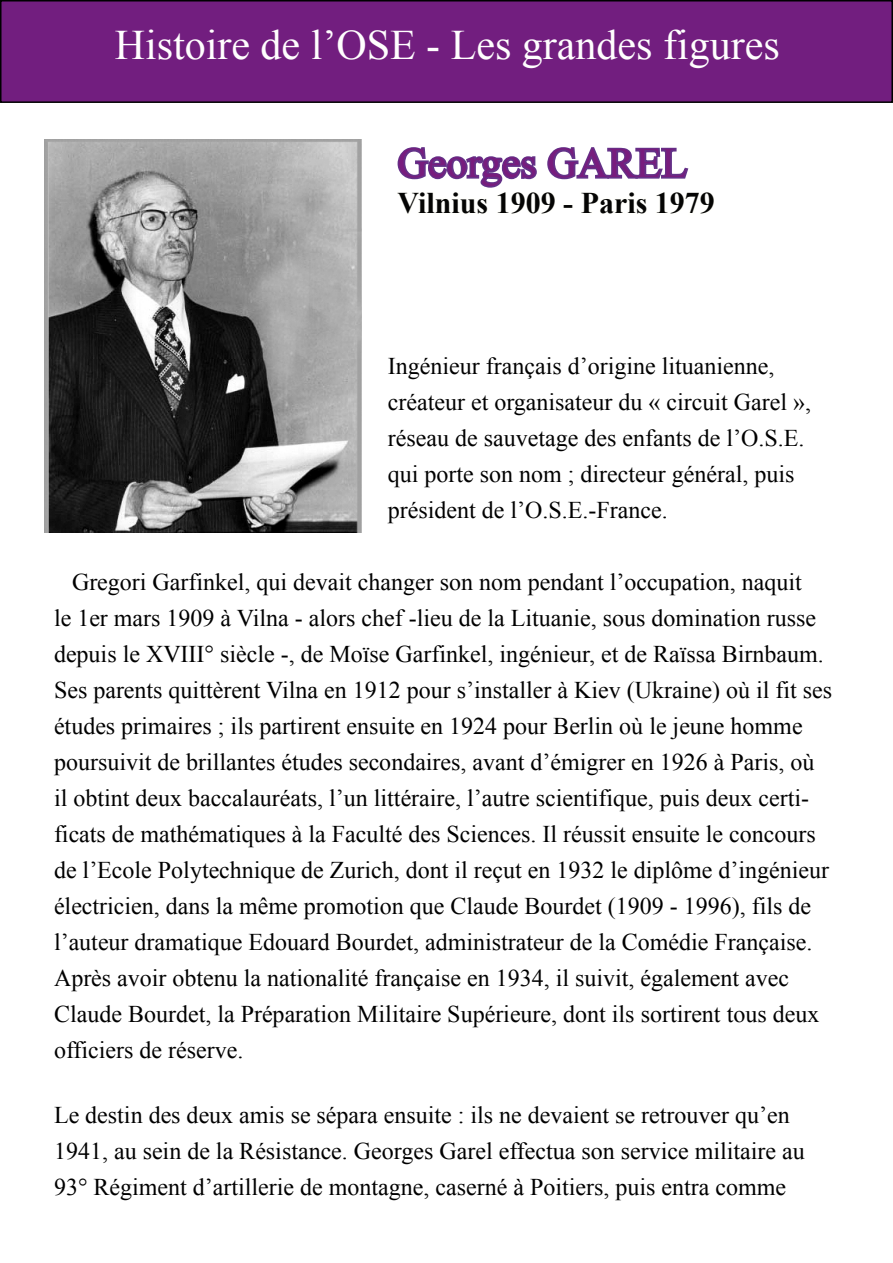
<style>
.page{position:relative;width:893px;height:1263px;background:#fff}
.page>*{position:absolute;margin:0;border:0;box-sizing:border-box;transform-origin:0 0}
.t1{font:42px "Times New Roman";color:#fffefe}
.t2{font:42px "Times New Roman";color:#781c7d}
.t3{font:700 30px "Times New Roman";color:#050504}
.t4{font:24px/36px "Times New Roman";color:#000}
</style>
<div class="page">
<div style="left:1px;top:1px;width:891px;height:101px;background:#721e7f"></div>
<div style="left:0;top:0;width:893px;height:103px;border:2px solid #000"></div>
<svg style="left:397px;top:147px;width:292px;height:41px"></svg>
<img style="left:44px;top:139px;width:317px;height:393px">
<h1 class="t1" style="left:115px;top:16px;width:666px">Histoire de l’OSE - Les grandes figures</h1>
<h1 class="t2" style="left:398px;top:135px;width:291px">Georges GAREL</h1>
<p class="t3" style="left:398px;top:182px;width:319px">Vilnius 1909 - Paris 1979</p>
<p class="t4" style="left:388px;top:348px;width:425px">Ingénieur français d’origine lituanienne, créateur et organisateur du « circuit Garel », réseau de sauvetage des enfants de l’O.S.E. qui porte son nom ; directeur général, puis président de l’O.S.E.-France.</p>
<p class="t4" style="left:54px;top:563px;width:779px;text-indent:18px">Gregori Garfinkel, qui devait changer son nom pendant l’occupation, naquit<br>le 1er mars 1909 à Vilna - alors chef -lieu de la Lituanie, sous domination russe depuis le XVIII° siècle -, de Moïse Garfinkel, ingénieur, et de Raïssa Birnbaum.<br>Ses parents quittèrent Vilna en 1912 pour s’installer à Kiev (Ukraine) où il fit ses études primaires ; ils partirent ensuite en 1924 pour Berlin où le jeune homme poursuivit de brillantes études secondaires, avant d’émigrer en 1926 à Paris, où il obtint deux baccalauréats, l’un littéraire, l’autre scientifique, puis deux certi&shy;ficats de mathématiques à la Faculté des Sciences. Il réussit ensuite le concours de l’Ecole Polytechnique de Zurich, dont il reçut en 1932 le diplôme d’ingénieur électricien, dans la même promotion que Claude Bourdet (1909 - 1996), fils de l’auteur dramatique Edouard Bourdet, administrateur de la Comédie Française.<br>Après avoir obtenu la nationalité française en 1934, il suivit, également avec Claude Bourdet, la Préparation Militaire Supérieure, dont ils sortirent tous deux officiers de réserve.</p>
<p class="t4" style="left:54px;top:1096px;width:752px">Le destin des deux amis se sépara ensuite : ils ne devaient se retrouver qu’en<br>1941, au sein de la Résistance. Georges Garel effectua son service militaire au<br>93° Régiment d’artillerie de montagne, caserné à Poitiers, puis entra comme</p>
</div>
